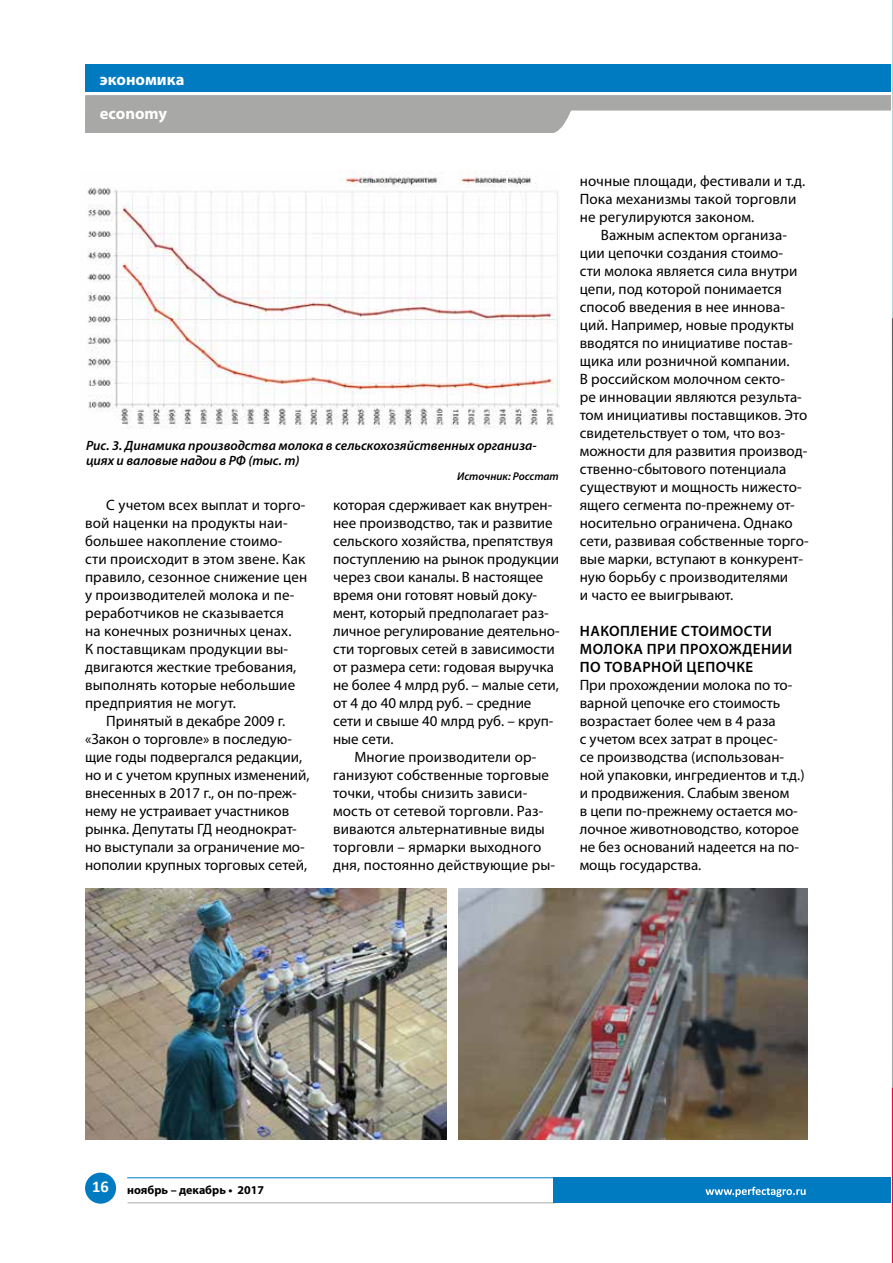
<style>
.page{position:relative;width:893px;height:1263px;background:#fff}
.page>*{position:absolute;margin:0;border:0;box-sizing:border-box;transform-origin:0 0}
.t1{font:700 16.5px "Myriad Pro";color:#fff}
.t2{font:15px/18px "Myriad Pro";letter-spacing:.005em;color:#000}
.t3{font:600 15px/18px "Myriad Pro";letter-spacing:.03em;color:#000}
.t4{font:italic 600 13.5px/15px "Myriad Pro";color:#000}
.t5{font:700 12px "Myriad Pro";color:#000}
.t6{font:italic 600 11.25px "Myriad Pro";color:#000}
.s1{font-family:"Calibri";font-size:16.5px;color:#fff}
</style>
<div class="page">
<hr style="left:128px;top:1202px;width:427px;height:1px;background:#a8a8a7">
<div style="left:553px;top:1177px;width:340px;height:26px;background:#007bc2"></div>
<div style="left:85px;top:1172px;width:31px;height:32px;background:#007bc2;border-radius:50%"></div>
<div style="left:85px;top:65px;width:808px;height:27px;background:#007bc2"></div>
<svg style="left:85px;top:95px;width:806px;height:38px"></svg>
<hr style="left:127px;top:1177px;width:429px;height:1px;background:#007bc2">
<svg style="left:706px;top:1187px;width:100px;height:10px"></svg>
<img style="left:87px;top:172px;width:473px;height:257px">
<img style="left:85px;top:889px;width:361px;height:251px">
<img style="left:458px;top:889px;width:350px;height:251px">
<hr style="left:892px;top:0;width:1px;height:365px;background:#add7ce">
<svg style="left:892px;top:318px;width:1px;height:770px"></svg>
<hr style="left:892px;top:1088px;width:1px;height:175px;background:#e90445">
<p class="t1" style="left:100px;top:68px;width:86px">экономика</p>
<p class="t1" style="left:100px;top:102px;width:69px">economy</p>
<p class="t4" style="left:86px;top:438px;width:452px">Рис. 3. Динамика производства молока в сельскохозяйственных организа&shy;циях и валовые надои в РФ (тыс. т)</p>
<p class="t6" style="left:457px;top:470px;width:103px">Источник: Росстат</p>
<p class="t2" style="left:85px;top:495px;width:224px;text-indent:21px">С учетом всех выплат и торго&shy;вой наценки на продукты наи&shy;большее накопление стоимо&shy;сти происходит в этом звене. Как правило, сезонное снижение цен у производителей молока и пе&shy;реработчиков не сказывается<br>на конечных розничных ценах.<br>К поставщикам продукции вы&shy;двигаются жесткие требования, выполнять которые небольшие предприятия не могут.</p>
<p class="t2" style="left:85px;top:711px;width:226px;text-indent:21px">Принятый в декабре 2009 г. «Закон о торговле» в последую&shy;щие годы подвергался редакции, но и с учетом крупных изменений, внесенных в 2017 г., он по-преж&shy;нему не устраивает участников рынка. Депутаты ГД неоднократ&shy;но выступали за ограничение мо&shy;нополии крупных торговых сетей,</p>
<p class="t2" style="left:333px;top:495px;width:221px">которая сдерживает как внутрен-</p>
<p class="t2" style="left:333px;top:513px;width:221px">нее производство, так и развитие</p>
<p class="t2" style="left:333px;top:531px;width:222px">сельского хозяйства, препятствуя</p>
<p class="t2" style="left:333px;top:549px;width:228px">поступлению на рынок продукции</p>
<p class="t2" style="left:333px;top:567px;width:212px">через свои каналы. В настоящее</p>
<p class="t2" style="left:333px;top:585px;width:206px">время они готовят новый доку-</p>
<p class="t2" style="left:333px;top:603px;width:217px">мент, который предполагает раз-</p>
<p class="t2" style="left:333px;top:621px;width:228px">личное регулирование деятельно-</p>
<p class="t2" style="left:333px;top:639px;width:223px">сти торговых сетей в зависимости</p>
<p class="t2" style="left:333px;top:657px;width:222px">от размера сети: годовая выручка</p>
<p class="t2" style="left:333px;top:675px;width:227px">не более 4 млрд руб. – малые сети,</p>
<p class="t2" style="left:333px;top:693px;width:200px">от 4 до 40 млрд руб. – средние</p>
<p class="t2" style="left:333px;top:711px;width:222px">сети и свыше 40 млрд руб. – круп-</p>
<p class="t2" style="left:333px;top:729px;width:62px">ные сети.</p>
<p class="t2" style="left:354px;top:747px;width:184px">Многие производители ор-</p>
<p class="t2" style="left:333px;top:765px;width:217px">ганизуют собственные торговые</p>
<p class="t2" style="left:333px;top:783px;width:196px">точки, чтобы снизить зависи-</p>
<p class="t2" style="left:333px;top:801px;width:212px">мость от сетевой торговли. Раз-</p>
<p class="t2" style="left:333px;top:819px;width:213px">виваются альтернативные виды</p>
<p class="t2" style="left:333px;top:837px;width:210px">торговли – ярмарки выходного</p>
<p class="t2" style="left:333px;top:855px;width:223px">дня, постоянно действующие ры-</p>
<p class="t2" style="left:580px;top:171px;width:227px">ночные площади, фестивали и т.д.<br>Пока механизмы такой торговли не регулируются законом.</p>
<p class="t2" style="left:580px;top:225px;width:230px;text-indent:21px">Важным аспектом организа&shy;ции цепочки создания стоимо-<br>сти молока является сила внутри цепи, под которой понимается способ введения в нее иннова&shy;ций. Например, новые продукты вводятся по инициативе постав&shy;щика или розничной компании.<br>В российском молочном секто-<br>ре инновации являются результа&shy;том инициативы поставщиков. Это свидетельствует о том, что воз&shy;можности для развития производ&shy;ственно-сбытового потенциала существуют и мощность нижесто&shy;ящего сегмента по-прежнему от&shy;носительно ограничена. Однако сети, развивая собственные торго&shy;вые марки, вступают в конкурент&shy;ную борьбу с производителями<br>и часто ее выигрывают.</p>
<p class="t3" style="left:580px;top:622px;width:214px">НАКОПЛЕНИЕ СТОИМОСТИ<br>МОЛОКА ПРИ ПРОХОЖДЕНИИ<br>ПО ТОВАРНОЙ ЦЕПОЧКЕ</p>
<p class="t2" style="left:580px;top:675px;width:226px">При прохождении молока по то&shy;варной цепочке его стоимость возрастает более чем в 4 раза<br>с учетом всех затрат в процес-<br>се производства (использован&shy;ной упаковки, ингредиентов и т.д.) и продвижения. Слабым звеном<br>в цепи по-прежнему остается мо&shy;лочное животноводство, которое не без оснований надеется на по&shy;мощь государства.</p>
<p class="t5" style="left:92px;top:1182px;width:173px"><span class="s1">16</span> ноябрь – декабрь • 2017</p>
</div>
